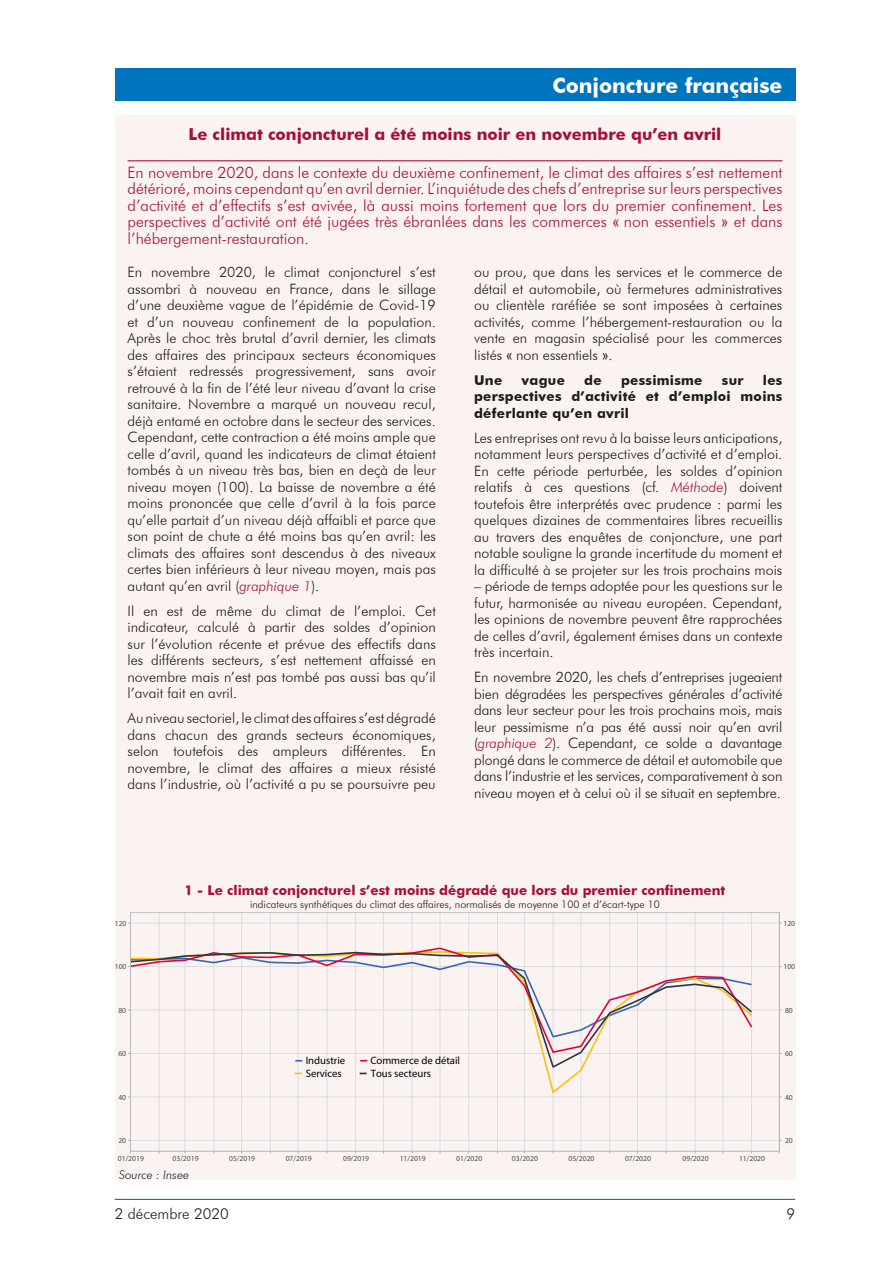
<style>
.page{position:relative;width:893px;height:1263px;background:#fff}
.page>*{position:absolute;margin:0;border:0;box-sizing:border-box;transform-origin:0 0}
.t1{font:700 21px "Futura BT";color:#fff}
.t2{font:700 16.5px "Futura BT";color:#a60f36}
.t3{font:300 15.75px/16.5px "Futura BT";color:#a60f36;text-align:justify}
.t4{font:300 15px "Futura BT";color:#1d1d1b}
.t5{font:300 14.25px/16.5px "Futura BT";color:#1d1d1b;text-align:justify}
.t6{font:700 13.5px/16.5px "Futura BT";letter-spacing:.02em;color:#1d1d1b;text-align:justify}
.t7{font:700 13.5px "Futura BT";color:#a60f36}
.t8{font:italic 300 12px "Futura BT";color:#1d1d1b}
.t9{font:10.65px/13.2px "Helvetica";color:#020203}
.t10{font:300 10.5px "Futura BT";color:#1d1d1b}
.t11{font:7.65px "Helvetica";color:#4e4e4e}
.s1{font-family:"Arial Narrow";font-weight:400}
.s2{font-style:italic;color:#a60f36}
</style>
<div class="page">
<div style="left:115px;top:69px;width:680px;height:32px;background:#0075bf"></div>
<hr style="left:115px;top:1199px;width:680px;height:1px;background:#0075bf">
<div style="left:115px;top:115px;width:680px;height:1064px;background:#faf3f2"></div>
<hr style="left:779px;top:912px;width:1px;height:239px;background:#ddd">
<hr style="left:751px;top:912px;width:1px;height:239px;background:#ddd">
<hr style="left:722px;top:912px;width:1px;height:239px;background:#ddd">
<hr style="left:695px;top:912px;width:1px;height:239px;background:#ddd">
<hr style="left:666px;top:912px;width:1px;height:239px;background:#ddd">
<hr style="left:637px;top:912px;width:1px;height:239px;background:#ddd">
<hr style="left:609px;top:912px;width:1px;height:239px;background:#ddd">
<hr style="left:581px;top:912px;width:1px;height:239px;background:#ddd">
<hr style="left:553px;top:912px;width:1px;height:239px;background:#ddd">
<hr style="left:524px;top:912px;width:1px;height:239px;background:#ddd">
<hr style="left:497px;top:912px;width:1px;height:239px;background:#ddd">
<hr style="left:468px;top:912px;width:1px;height:239px;background:#ddd">
<hr style="left:440px;top:912px;width:1px;height:239px;background:#ddd">
<hr style="left:412px;top:912px;width:1px;height:239px;background:#ddd">
<hr style="left:383px;top:912px;width:1px;height:239px;background:#ddd">
<hr style="left:355px;top:912px;width:1px;height:239px;background:#ddd">
<hr style="left:327px;top:912px;width:1px;height:239px;background:#ddd">
<hr style="left:298px;top:912px;width:1px;height:239px;background:#ddd">
<hr style="left:270px;top:912px;width:1px;height:239px;background:#ddd">
<hr style="left:241px;top:912px;width:1px;height:239px;background:#ddd">
<hr style="left:214px;top:912px;width:1px;height:239px;background:#ddd">
<hr style="left:185px;top:912px;width:1px;height:239px;background:#ddd">
<hr style="left:159px;top:912px;width:1px;height:239px;background:#ddd">
<hr style="left:130px;top:923px;width:649px;height:1px;background:#ddd">
<hr style="left:130px;top:966px;width:649px;height:1px;background:#ddd">
<hr style="left:130px;top:1010px;width:649px;height:1px;background:#ddd">
<hr style="left:130px;top:1053px;width:649px;height:1px;background:#ddd">
<hr style="left:130px;top:1097px;width:649px;height:1px;background:#ddd">
<hr style="left:130px;top:1140px;width:649px;height:1px;background:#ddd">
<svg style="left:158px;top:1069px;width:538px;height:26px"></svg>
<svg style="left:132px;top:951px;width:622px;height:118px"></svg>
<div style="left:130px;top:912px;width:649px;height:239px;border:1px solid #b4b3b3"></div>
<hr style="left:128px;top:160px;width:654px;height:1px;background:#a60f36">
<h1 class="t1" style="left:553px;top:73px;width:231px">Conjoncture française</h1>
<p class="t2" style="left:189px;top:124px;width:534px">Le climat conjoncturel a été moins noir en novembre qu’en avril</p>
<p class="t3" style="left:128px;top:164px;width:656px">En novembre 2020, dans le contexte du deuxième confinement, le climat des affaires s’est nettement détérioré, moins cependant qu’en avril dernier. L’inquiétude des chefs d’entreprise sur leurs perspectives d’activité et d’effectifs s’est avivée, là aussi moins fortement que lors du premier confinement. Les perspectives d’activité ont été jugées très ébranlées dans les commerces <span class="s1">«</span> non essentiels <span class="s1">»</span> et dans l’hébergement-restauration.</p>
<p class="t5" style="left:128px;top:264px;width:310px">En novembre 2020, le climat conjoncturel s’est assombri à nouveau en France, dans le sillage d’une deuxième vague de l’épidémie de Covid-19 et d’un nouveau confinement de la population.<br>Après le choc très brutal d’avril dernier, les climats des affaires des principaux secteurs économiques s’étaient redressés progressivement, sans avoir retrouvé à la fin de l’été leur niveau d’avant la crise sanitaire. Novembre a marqué un nouveau recul, déjà entamé en octobre dans le secteur des services.<br>Cependant, cette contraction a été moins ample que celle d’avril, quand les indicateurs de climat étaient tombés à un niveau très bas, bien en deçà de leur niveau moyen (100). La baisse de novembre a été moins prononcée que celle d’avril à la fois parce qu’elle partait d’un niveau déjà affaibli et parce que son point de chute a été moins bas qu’en avril: les climats des affaires sont descendus à des niveaux certes bien inférieurs à leur niveau moyen, mais pas autant qu’en avril (<span class="s2">graphique 1</span>).</p>
<p class="t5" style="left:128px;top:602px;width:310px">Il en est de même du climat de l’emploi. Cet indicateur, calculé à partir des soldes d’opinion sur l’évolution récente et prévue des effectifs dans les différents secteurs, s’est nettement affaissé en novembre mais n’est pas tombé pas aussi bas qu’il l’avait fait en avril.</p>
<p class="t5" style="left:128px;top:710px;width:310px">Au niveau sectoriel, le climat des affaires s’est dégradé dans chacun des grands secteurs économiques, selon toutefois des ampleurs différentes. En novembre, le climat des affaires a mieux résisté dans l’industrie, où l’activité a pu se poursuivre peu</p>
<p class="t5" style="left:474px;top:264px;width:310px">ou prou, que dans les services et le commerce de détail et automobile, où fermetures administratives ou clientèle raréfiée se sont imposées à certaines activités, comme l’hébergement-restauration ou la vente en magasin spécialisé pour les commerces listés <span class="s1">«</span> non essentiels <span class="s1">»</span>.</p>
<p class="t6" style="left:474px;top:372px;width:30px">Une</p>
<p class="t6" style="left:522px;top:372px;width:45px">vague</p>
<p class="t6" style="left:584px;top:372px;width:19px">de</p>
<p class="t6" style="left:621px;top:372px;width:83px">pessimisme</p>
<p class="t6" style="left:722px;top:372px;width:23px">sur</p>
<p class="t6" style="left:474px;top:372px;width:310px;text-indent:289px">les perspectives d’activité et d’emploi moins déferlante qu’en avril</p>
<p class="t5" style="left:474px;top:429px;width:310px">Les entreprises ont revu à la baisse leurs anticipations, notamment leurs perspectives d’activité et d’emploi.<br>En cette période perturbée, les soldes d’opinion relatifs à ces questions (cf. <span class="s2">Méthode</span>) doivent toutefois être interprétés avec prudence : parmi les quelques dizaines de commentaires libres recueillis au travers des enquêtes de conjoncture, une part notable souligne la grande incertitude du moment et la difficulté à se projeter sur les trois prochains mois</p>
<p class="t5" style="left:474px;top:578px;width:310px">– période de temps adoptée pour les questions sur le futur, harmonisée au niveau européen. Cependant, les opinions de novembre peuvent être rapprochées de celles d’avril, également émises dans un contexte très incertain.</p>
<p class="t5" style="left:474px;top:669px;width:310px">En novembre 2020, les chefs d’entreprises jugeaient bien dégradées les perspectives générales d’activité dans leur secteur pour les trois prochains mois, mais leur pessimisme n’a pas été aussi noir qu’en avril (<span class="s2">graphique 2</span>). Cependant, ce solde a davantage plongé dans le commerce de détail et automobile que dans l’industrie et les services, comparativement à son niveau moyen et à celui où il se situait en septembre.</p>
<p class="t7" style="left:185px;top:882px;width:542px">1 - Le climat conjoncturel s’est moins dégradé que lors du premier confinement</p>
<p class="t10" style="left:250px;top:898px;width:411px">indicateurs synthétiques du climat des affaires, normalisés de moyenne 100 et d’écart-type 10</p>
<p class="t11" style="left:115px;top:918px;width:13px">120</p>
<p class="t11" style="left:783px;top:918px;width:13px">120</p>
<p class="t11" style="left:115px;top:962px;width:13px">100</p>
<p class="t11" style="left:783px;top:962px;width:13px">100</p>
<p class="t11" style="left:118px;top:1005px;width:9px">80</p>
<p class="t11" style="left:785px;top:1005px;width:9px">80</p>
<p class="t11" style="left:118px;top:1049px;width:9px">60</p>
<p class="t9" style="left:306px;top:1053px;width:41px">Industrie<br>Services</p>
<p class="t9" style="left:370px;top:1053px;width:91px">Commerce de détail<br>Tous secteurs</p>
<p class="t11" style="left:785px;top:1049px;width:9px">60</p>
<p class="t11" style="left:118px;top:1092px;width:9px">40</p>
<p class="t11" style="left:785px;top:1092px;width:9px">40</p>
<p class="t11" style="left:118px;top:1136px;width:9px">20</p>
<p class="t11" style="left:785px;top:1136px;width:9px">20</p>
<p class="t11" style="left:118px;top:1153px;width:28px">01/2019</p>
<p class="t11" style="left:173px;top:1153px;width:28px">03/2019</p>
<p class="t11" style="left:229px;top:1153px;width:28px">05/2019</p>
<p class="t11" style="left:286px;top:1153px;width:28px">07/2019</p>
<p class="t11" style="left:343px;top:1153px;width:28px">09/2019</p>
<p class="t11" style="left:400px;top:1153px;width:28px">11/2019</p>
<p class="t11" style="left:456px;top:1153px;width:28px">01/2020</p>
<p class="t11" style="left:512px;top:1153px;width:28px">03/2020</p>
<p class="t11" style="left:568px;top:1153px;width:28px">05/2020</p>
<p class="t11" style="left:625px;top:1153px;width:27px">07/2020</p>
<p class="t11" style="left:682px;top:1153px;width:28px">09/2020</p>
<p class="t11" style="left:739px;top:1153px;width:28px">11/2020</p>
<p class="t8" style="left:119px;top:1168px;width:72px">Source : Insee</p>
<p class="t4" style="left:115px;top:1205px;width:115px">2 décembre 2020</p>
<p class="t4" style="left:786px;top:1205px;width:10px">9</p>
</div>
